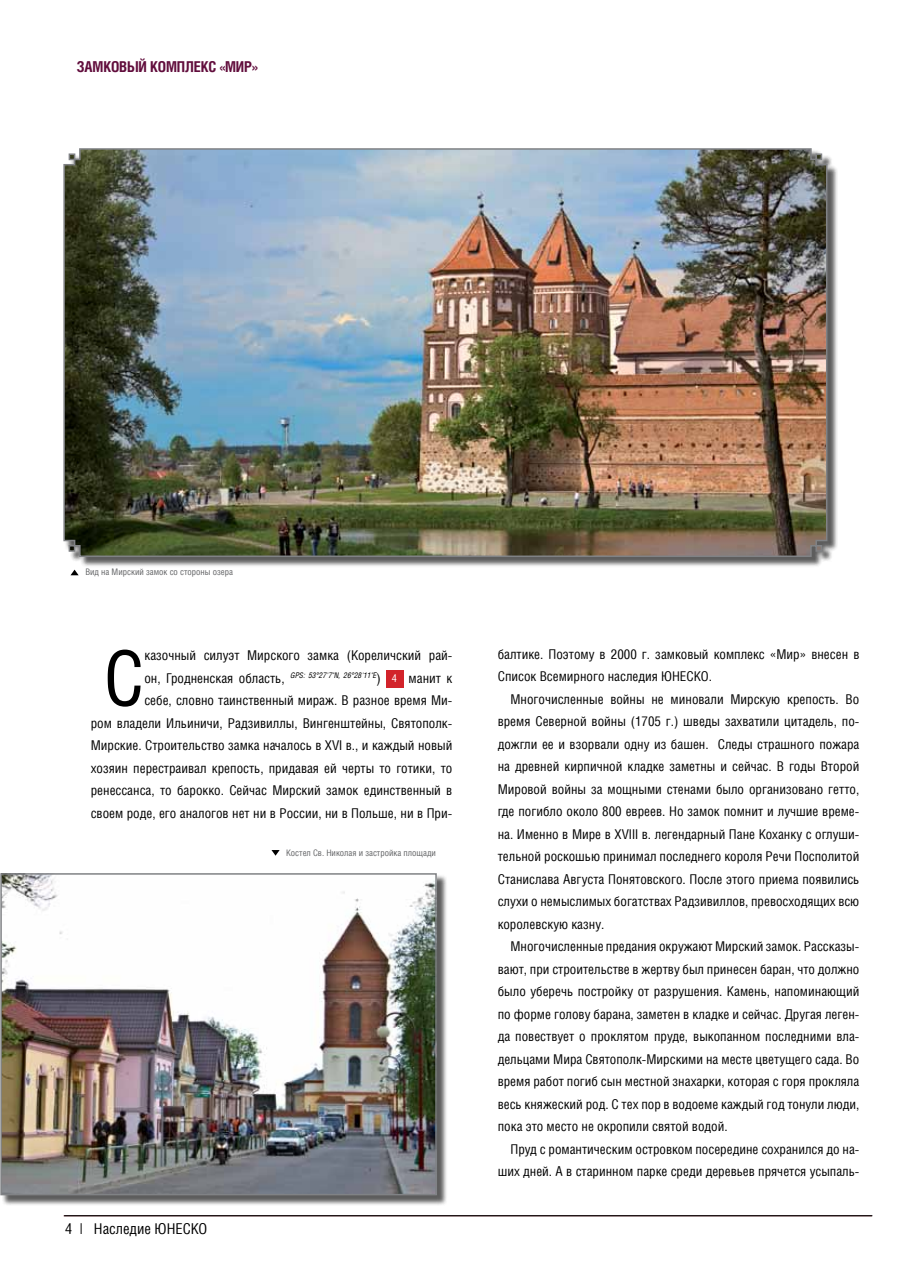
<style>
.page{position:relative;width:919px;height:1280px;background:#fff}
.page>*{position:absolute;margin:0;border:0;box-sizing:border-box;transform-origin:0 0}
.t1{font:76.05px "Helios Cond";color:#000}
.t2{font:700 15px "Helios Cond";letter-spacing:-.01em;color:#610d3c}
.t3{font:15px "Helios Cond";color:#000}
.t4{font:13.5px/22.5px "Helios Cond";color:#000;text-align:justify}
.t5{font:9px "Helios Cond";color:#636466}
.s1{font-size:10.8px;color:#fff}
</style>
<div class="page">
<div style="left:65px;top:150px;width:772px;height:417px;background:#000;opacity:.64"></div>
<img style="left:63px;top:148px;width:765px;height:410px">
<div style="left:2px;top:874px;width:445px;height:332px;background:#000;opacity:.64"></div>
<img style="left:3px;top:876px;width:431px;height:316px">
<div style="left:0;top:873px;width:437px;height:322px;border:2px solid #808285"></div>
<hr style="left:64px;top:1215px;width:808px;height:1px;background:#000">
<div style="left:386px;top:670px;width:17px;height:17px;background:#d2232a"></div>
<svg style="left:70px;top:570px;width:9px;height:5px"></svg>
<svg style="left:271px;top:850px;width:8px;height:6px"></svg>
<p class="t2" style="left:77px;top:58px;width:18px">Замков</p>
<p class="t2" style="left:127px;top:58px;width:33px">ый компл</p>
<p class="t2" style="left:194px;top:58px;width:66px">екс «Мир»</p>
<p class="t5" style="left:85px;top:567px;width:149px">Вид на Мирский замок со стороны озера</p>
<h1 class="t1" style="left:103px;top:633px;width:42px">С</h1>
<p class="t4" style="left:91px;top:644px;width:363px;text-align:right">казочный силуэт Мирского замка (Кореличский рай-<br>он, Гродненская область, <sup>GPS:</sup> <sup>53°27'7"N,</sup> <sup>26°28'11"E</sup>) <span class="s1">4</span> манит к<br>себе, словно таинственный мираж. В разное время Ми-<br>ром владели Ильиничи, Радзивиллы, Вингенштейны, Святополк-Мирские. Строительство замка началось в XVI в., и каждый новый хозяин перестраивал крепость, придавая ей черты то готики, то ренессанса, то барокко. Сейчас Мирский замок единственный в своем роде, его аналогов нет ни в России, ни в Польше, ни в При-</p>
<p class="t5" style="left:286px;top:847px;width:151px">Костел Св. Николая и застройка площади</p>
<p class="t3" style="left:65px;top:1220px;width:144px">4 | Наследие ЮНЕСКО</p>
<p class="t4" style="left:497px;top:642px;width:363px">балтике. Поэтому в 2000 г. замковый комплекс «Мир» внесен в<br>Список Всемирного наследия ЮНЕСКО.</p>
<p class="t4" style="left:497px;top:687px;width:363px;text-indent:13px">Многочисленные войны не миновали Мирскую крепость. Во время Северной войны (1705 г.) шведы захватили цитадель, по&shy;дожгли ее и взорвали одну из башен. Следы страшного пожара на древней кирпичной кладке заметны и сейчас. В годы Второй Мировой войны за мощными стенами было организовано гетто, где погибло около 800 евреев. Но замок помнит и лучшие време&shy;на. Именно в Мире в XVIII в. легендарный Пане Коханку с оглуши&shy;тельной роскошью принимал последнего короля Речи Посполитой Станислава Августа Понятовского. После этого приема появились слухи о немыслимых богатствах Радзивиллов, превосходящих всю королевскую казну.</p>
<p class="t4" style="left:497px;top:935px;width:363px;text-indent:13px">Многочисленные предания окружают Мирский замок. Рассказы&shy;вают, при строительстве в жертву был принесен баран, что должно было уберечь постройку от разрушения. Камень, напоминающий по форме голову барана, заметен в кладке и сейчас. Другая леген&shy;да повествует о проклятом пруде, выкопанном последними вла&shy;дельцами Мира Святополк-Мирскими на месте цветущего сада. Во время работ погиб сын местной знахарки, которая с горя прокляла весь княжеский род. С тех пор в водоеме каждый год тонули люди, пока это место не окропили святой водой.</p>
<p class="t4" style="left:497px;top:1137px;width:363px;text-align:right">Пруд с романтическим островком посередине сохранился до на&shy;ших дней. А в старинном парке среди деревьев прячется усыпаль-</p>
</div>
